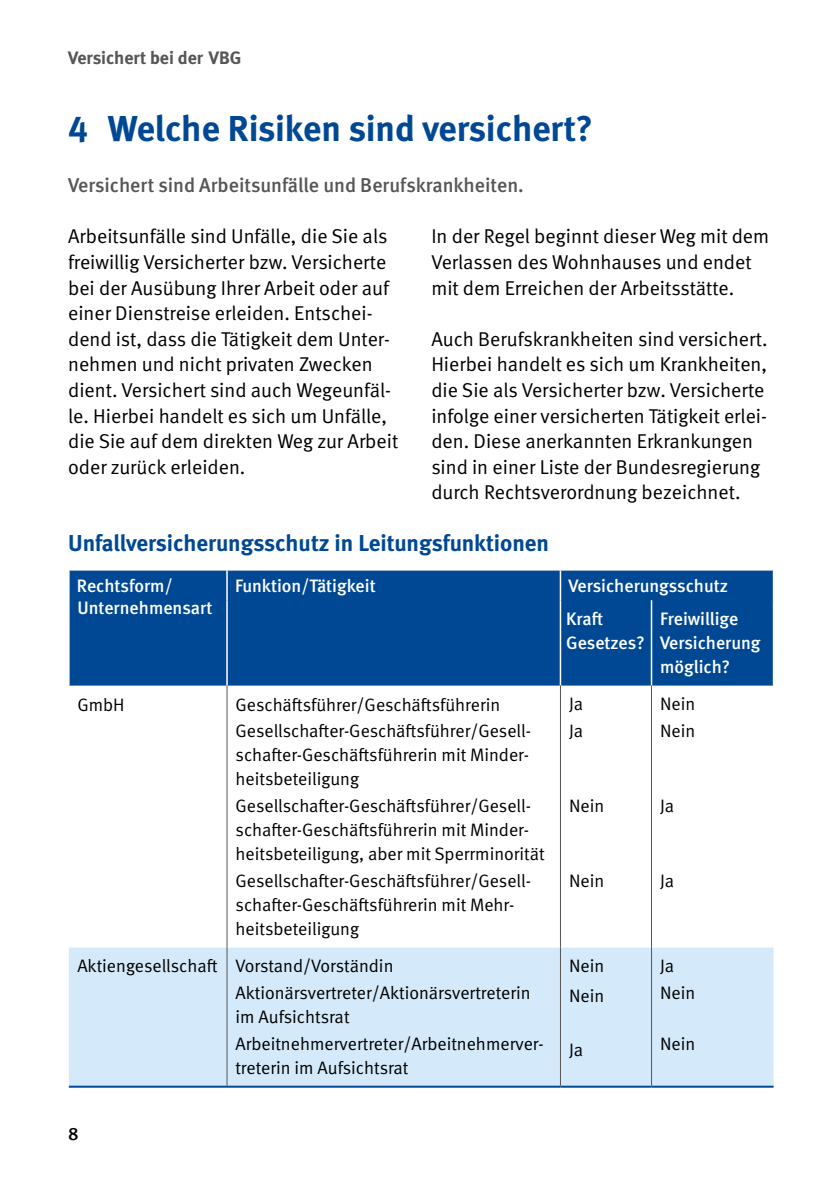
<style>
.page{position:relative;width:840px;height:1191px;background:#fff}
.page>*{position:absolute;margin:0;border:0;box-sizing:border-box;transform-origin:0 0}
.t1{font:700 36px "DGUV Meta";color:#004893}
.Zwischenüberschrift{font:700 23px "DGUV Meta";color:#004893}
.Fließtext{font:20px/25.6px "DGUV Meta";color:#000}
.Anleser_2__10pt{font:500 20px "DGUV Meta";color:#565655}
.Tabellen_normal{font:18px/24px "DGUV Meta";color:#000}
.Tabellenkopf{font:500 18px/24px "DGUV Meta";color:#fff}
.t2{font:700 18px "DGUV Meta";color:#565655}
.t3{font:500 18px "DGUV Meta";color:#000}
</style>
<div class="page">
<div style="left:70px;top:570px;width:702px;height:115px;background:#004893"></div>
<div style="left:69px;top:947px;width:704px;height:138px;background:#d4eafa"></div>
<hr style="left:226px;top:570px;width:2px;height:30px;background:#fff">
<hr style="left:559px;top:570px;width:2px;height:30px;background:#fff">
<hr style="left:226px;top:600px;width:2px;height:85px;background:#fff">
<hr style="left:559px;top:600px;width:2px;height:85px;background:#fff">
<hr style="left:650px;top:600px;width:2px;height:85px;background:#fff">
<hr style="left:226px;top:685px;width:1px;height:262px;background:#565655">
<hr style="left:559px;top:685px;width:1px;height:262px;background:#565655">
<hr style="left:650px;top:685px;width:1px;height:262px;background:#565655">
<hr style="left:226px;top:947px;width:1px;height:138px;background:#565655">
<hr style="left:559px;top:947px;width:1px;height:138px;background:#565655">
<hr style="left:650px;top:947px;width:1px;height:138px;background:#565655">
<hr style="left:69px;top:1085px;width:158px;height:2px;background:#004893">
<hr style="left:227px;top:1085px;width:333px;height:2px;background:#004893">
<hr style="left:560px;top:1085px;width:91px;height:2px;background:#004893">
<hr style="left:651px;top:1085px;width:122px;height:2px;background:#004893">
<p class="t2" style="left:68px;top:47px;width:175px">Versichert bei der VBG</p>
<p class="t1" style="left:68px;top:107px;width:526px">4 Welche Risiken sind versichert?</p>
<p class="Anleser_2__10pt" style="left:68px;top:174px;width:457px">Versichert sind Arbeitsunfälle und Berufskrankheiten.</p>
<p class="Fließtext" style="left:68px;top:224px;width:331px">Arbeitsunfälle sind Unfälle, die Sie als freiwillig Versicherter bzw. Versicherte bei der Ausübung Ihrer Arbeit oder auf einer Dienstreise erleiden. Entschei&shy;dend ist, dass die Tätigkeit dem Unter&shy;nehmen und nicht privaten Zwecken dient. Versichert sind auch Wegeunfäl&shy;le. Hierbei handelt es sich um Unfälle, die Sie auf dem direkten Weg zur Arbeit oder zurück erleiden.</p>
<p class="Fließtext" style="left:431px;top:224px;width:339px">In der Regel beginnt dieser Weg mit dem<br>Verlassen des Wohnhauses und endet mit dem Erreichen der Arbeitsstätte.</p>
<p class="Fließtext" style="left:431px;top:326px;width:337px">Auch Berufskrankheiten sind versichert.<br>Hierbei handelt es sich um Krankheiten, die Sie als Versicherter bzw. Versicherte infolge einer versicherten Tätigkeit erlei&shy;den. Diese anerkannten Erkrankungen sind in einer Liste der Bundesregierung durch Rechtsverordnung bezeichnet.</p>
<h2 class="Zwischenüberschrift" style="left:68px;top:529px;width:482px">Unfallversicherungsschutz in Leitungsfunktionen</h2>
<p class="Tabellenkopf" style="left:77px;top:574px;width:97px">Rechtsform/</p>
<p class="Tabellenkopf" style="left:235px;top:574px;width:142px">Funktion/Tätigkeit</p>
<p class="Tabellenkopf" style="left:568px;top:574px;width:161px">Versicherungsschutz</p>
<p class="Tabellenkopf" style="left:77px;top:596px;width:136px">Unternehmensart</p>
<p class="Tabellenkopf" style="left:566px;top:607px;width:80px">Kraft<br>Gesetzes?</p>
<p class="Tabellenkopf" style="left:659px;top:607px;width:102px">Freiwillige<br>Versicherung möglich?</p>
<p class="Tabellen_normal" style="left:77px;top:692px;width:49px">GmbH</p>
<p class="Tabellen_normal" style="left:235px;top:692px;width:266px">Geschäftsführer/Geschäftsführerin</p>
<p class="Tabellen_normal" style="left:235px;top:719px;width:297px;text-align:justify">Gesellschafter-Geschäftsführer/Gesell&shy;schafter-Geschäftsführerin mit Minder&shy;heitsbeteiligung</p>
<p class="Tabellen_normal" style="left:235px;top:794px;width:310px">Gesellschafter-Geschäftsführer/Gesell&shy;schafter-Geschäftsführerin mit Minder&shy;heitsbeteiligung, aber mit Sperrminorität</p>
<p class="Tabellen_normal" style="left:235px;top:869px;width:297px">Gesellschafter-Geschäftsführer/Gesell&shy;schafter-Geschäftsführerin mit Mehr&shy;heitsbeteiligung</p>
<p class="Tabellen_normal" style="left:659px;top:692px;width:37px">Nein</p>
<p class="Tabellen_normal" style="left:659px;top:719px;width:37px">Nein</p>
<p class="Tabellen_normal" style="left:568px;top:692px;width:16px">Ja</p>
<p class="Tabellen_normal" style="left:568px;top:719px;width:16px">Ja</p>
<p class="Tabellen_normal" style="left:568px;top:794px;width:37px">Nein</p>
<p class="Tabellen_normal" style="left:659px;top:794px;width:16px">Ja</p>
<p class="Tabellen_normal" style="left:568px;top:869px;width:37px">Nein</p>
<p class="Tabellen_normal" style="left:659px;top:869px;width:16px">Ja</p>
<p class="Tabellen_normal" style="left:77px;top:954px;width:141px">Aktiengesellschaft</p>
<p class="Tabellen_normal" style="left:235px;top:954px;width:159px">Vorstand/Vorständin</p>
<p class="Tabellen_normal" style="left:235px;top:981px;width:296px">Aktionärsvertreter/Aktionärsvertreterin im Aufsichtsrat</p>
<p class="Tabellen_normal" style="left:235px;top:1032px;width:309px">Arbeitnehmervertreter/Arbeitnehmerver&shy;treterin im Aufsichtsrat</p>
<p class="t3" style="left:68px;top:1123px;width:12px">8</p>
<p class="Tabellen_normal" style="left:568px;top:954px;width:37px">Nein</p>
<p class="Tabellen_normal" style="left:568px;top:984px;width:37px">Nein</p>
<p class="Tabellen_normal" style="left:568px;top:1038px;width:16px">Ja</p>
<p class="Tabellen_normal" style="left:659px;top:954px;width:16px">Ja</p>
<p class="Tabellen_normal" style="left:659px;top:981px;width:37px">Nein</p>
<p class="Tabellen_normal" style="left:659px;top:1032px;width:37px">Nein</p>
</div>
